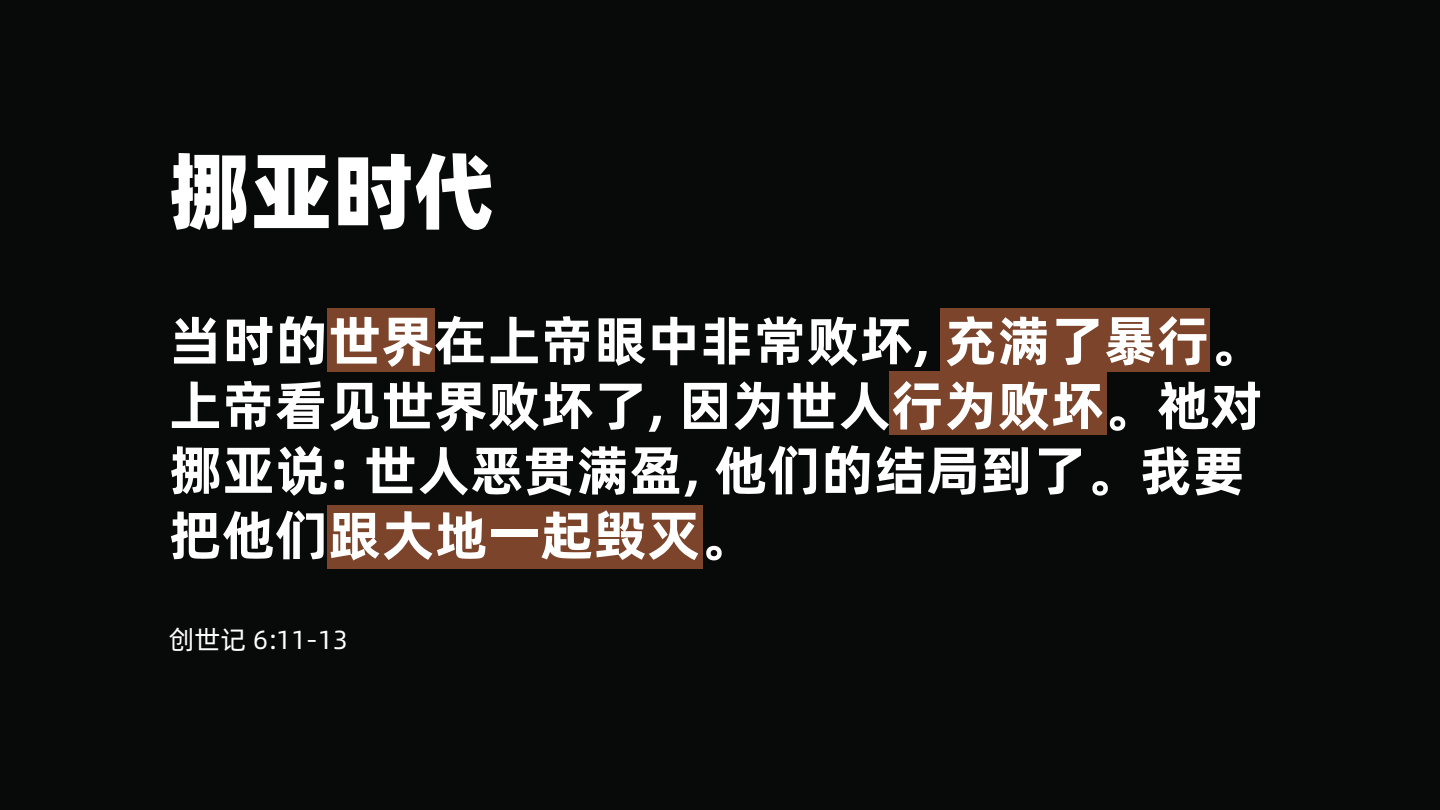
<style>
.page{position:relative;width:1440px;height:810px;background:#080909}
.page>*{position:absolute;margin:0;border:0;box-sizing:border-box;transform-origin:0 0}
.t1{font:800 82.5px "Alibaba Pu Hui Ti";color:#fff}
.t2{font:700 54px/64.8px "Alibaba Pu Hui Ti";color:#fff}
.t3{font:26.25px "Alibaba Pu Hui Ti";color:#fff}
</style>
<div class="page">
<div style="left:327px;top:308px;width:108px;height:64px;background:#7b442b"></div>
<div style="left:940px;top:308px;width:270px;height:64px;background:#7b442b"></div>
<div style="left:890px;top:372px;width:217px;height:63px;background:#7b442b"></div>
<div style="left:327px;top:505px;width:376px;height:63px;background:#7b442b"></div>
<h1 class="t1" style="left:169px;top:124px;width:328px">挪亚时代</h1>
<p class="t2" style="left:169px;top:305px;width:1096px">当时的世界在上帝眼中非常败坏, 充满了暴行。上帝看见世界败坏了, 因为世人行为败坏。祂对挪亚说: 世人恶贯满盈, 他们的结局到了。我要把他们跟大地一起毁灭。</p>
<p class="t3" style="left:169px;top:620px;width:181px">创世记 6:11-13</p>
</div>
